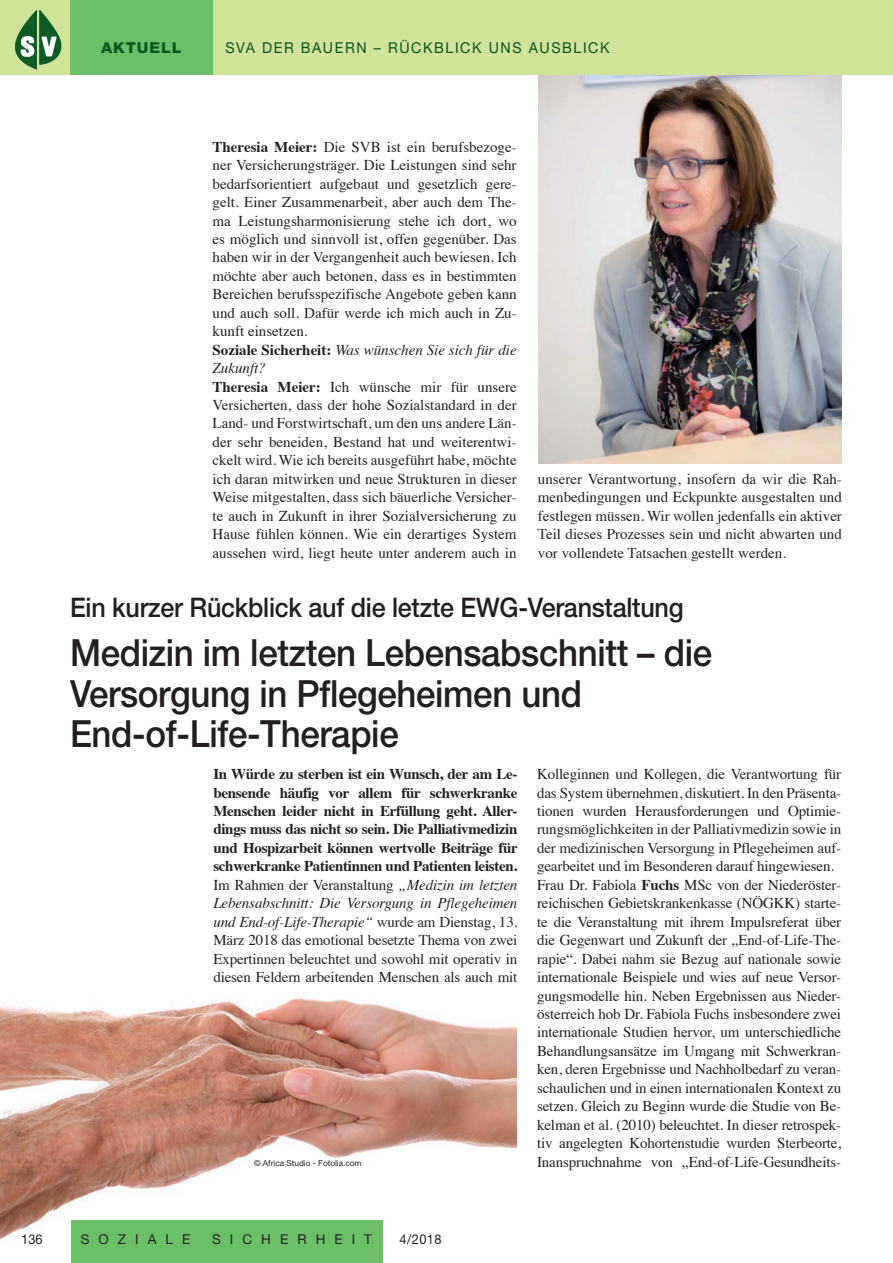
<style>
.page{position:relative;width:893px;height:1263px;background:#fff}
.page>*{position:absolute;margin:0;border:0;box-sizing:border-box;transform-origin:0 0}
.t1{font:500 37.5px/40.5px "Helvetica Neue";letter-spacing:-.01em;color:#231f20;scale:.93 1}
.t2{font:500 27px "Helvetica Neue";letter-spacing:-.01em;color:#231f20;scale:.93 1}
.t3{font:15px/18.5px "Times";letter-spacing:-.01em;color:#231f20}
.t4{font:700 15px/18.5px "Times";letter-spacing:-.02em;color:#231f20;text-align:justify}
.t5{font:15px "Helvetica Neue LT Std";letter-spacing:.11em;color:#08551e;scale:.95 1}
.t6{font:800 15px "Helvetica Neue LT Std";letter-spacing:.06em;color:#08551e;scale:1.05 1}
.t7{font:13.5px "Helvetica Neue LT Std";letter-spacing:.67em;color:#231f20}
.t8{font:13.5px "Helvetica Neue LT Std";letter-spacing:.67em;color:#231f20;scale:.95 1}
.t9{font:8.25px "Helvetica Neue";color:#231f20}
.s1{font-weight:700}
.s2{font-style:italic}
.s3{font-weight:400}
.s4{font-weight:400;font-style:italic}
</style>
<div class="page">
<img style="left:0;top:998px;width:517px;height:244px">
<img style="left:538px;top:74px;width:304px;height:389px">
<div style="left:0;top:0;width:893px;height:74px;background:#d0e39a"></div>
<div style="left:70px;top:0;width:143px;height:74px;background:#6bc067"></div>
<img style="left:39px;top:10px;width:22px;height:55px">
<div style="left:71px;top:1220px;width:312px;height:43px;background:#6bc067"></div>
<p class="t6" style="left:101px;top:39px;width:78px">AKTUELL</p>
<p class="t5" style="left:225px;top:39px;width:406px">SVA DER BAUERN – RÜCKBLICK UNS AUSBLICK</p>
<p class="t3" style="left:213px;top:136px;width:306px"><span class="s1">Theresia Meier:</span> Die SVB ist ein berufsbezoge&shy;ner Versicherungsträger. Die Leistungen sind sehr bedarfsorientiert aufgebaut und gesetzlich gere&shy;gelt. Einer Zusammenarbeit, aber auch dem The&shy;ma Leistungsharmonisierung stehe ich dort, wo es möglich und sinnvoll ist, offen gegenüber. Das haben wir in der Vergangenheit auch bewiesen. Ich möchte aber auch betonen, dass es in bestimmten Bereichen berufsspezifische Angebote geben kann und auch soll. Dafür werde ich mich auch in Zu&shy;kunft einsetzen.<br><span class="s1">Soziale Sicherheit:</span> <span class="s2">Was wünschen Sie sich für die Zukunft?<br></span><span class="s1">Theresia Meier:</span> Ich wünsche mir für unsere Versicherten, dass der hohe Sozialstandard in der Land- und Forstwirtschaft, um den uns andere Län&shy;der sehr beneiden, Bestand hat und weiterentwi&shy;ckelt wird. Wie ich bereits ausgeführt habe, möchte ich daran mitwirken und neue Strukturen in dieser Weise mitgestalten, dass sich bäuerliche Versicher&shy;te auch in Zukunft in ihrer Sozialversicherung zu Hause fühlen können. Wie ein derartiges System aussehen wird, liegt heute unter anderem auch in</p>
<p class="t3" style="left:538px;top:468px;width:306px;text-align:justify">unserer Verantwortung, insofern da wir die Rah&shy;menbedingungen und Eckpunkte ausgestalten und festlegen müssen. Wir wollen jedenfalls ein aktiver Teil dieses Prozesses sein und nicht abwarten und vor vollendete Tatsachen gestellt werden.</p>
<h2 class="t2" style="left:70px;top:592px;width:661px">Ein kurzer Rückblick auf die letzte EWG-Veranstaltung</h2>
<h1 class="t1" style="left:70px;top:632px;width:692px">Medizin im letzten Lebensabschnitt – die<br>Versorgung in Pflegeheimen und<br>End-of-Life-Therapie</h1>
<p class="t4" style="left:213px;top:763px;width:306px">In Würde zu sterben ist ein Wunsch, der am Le&shy;bensende häufig vor allem für schwerkranke Menschen leider nicht in Erfüllung geht. Aller&shy;dings muss das nicht so sein. Die Palliativmedizin und Hospizarbeit können wertvolle Beiträge für schwerkranke Patientinnen und Patienten leisten.<br><span class="s3">Im Rahmen der Veranstaltung</span> <span class="s4">„Medizin im letzten Lebensabschnitt: Die Versorgung in Pflegeheimen und End-of-Life-Therapie“</span> <span class="s3">wurde am Dienstag, 13.<br>März 2018 das emotional besetzte Thema von zwei Expertinnen beleuchtet und sowohl mit operativ in diesen Feldern arbeitenden Menschen als auch mit</span></p>
<p class="t3" style="left:537px;top:763px;width:306px">Kolleginnen und Kollegen, die Verantwortung für das System übernehmen, diskutiert. In den Präsenta&shy;tionen wurden Herausforderungen und Optimie&shy;rungsmöglichkeiten in der Palliativmedizin sowie in der medizinischen Versorgung in Pflegeheimen auf&shy;gearbeitet und im Besonderen darauf hingewiesen.<br>Frau Dr. Fabiola <span class="s1">Fuchs</span> MSc von der Niederöster&shy;reichischen Gebietskrankenkasse (NÖGKK) starte&shy;te die Veranstaltung mit ihrem Impulsreferat über die Gegenwart und Zukunft der „End-of-Life-The&shy;rapie“. Dabei nahm sie Bezug auf nationale sowie internationale Beispiele und wies auf neue Versor&shy;gungsmodelle hin. Neben Ergebnissen aus Nieder&shy;österreich hob Dr. Fabiola Fuchs insbesondere zwei internationale Studien hervor, um unterschiedliche Behandlungsansätze im Umgang mit Schwerkran&shy;ken, deren Ergebnisse und Nachholbedarf zu veran&shy;schaulichen und in einen internationalen Kontext zu setzen. Gleich zu Beginn wurde die Studie von Be&shy;kelman et al. (2010) beleuchtet. In dieser retrospek&shy;tiv angelegten Kohortenstudie wurden Sterbeorte, Inanspruchnahme von „End-of-Life-Gesundheits-</p>
<p class="t9" style="left:254px;top:1158px;width:109px">© Africa Studio - Fotolia.com</p>
<p class="t8" style="left:21px;top:1231px;width:24px">136</p>
<p class="t7" style="left:81px;top:1231px;width:111px">SOZIALE</p>
<p class="t7" style="left:212px;top:1231px;width:161px">SICHERHEIT</p>
<p class="t8" style="left:400px;top:1231px;width:46px">4/2018</p>
</div>
